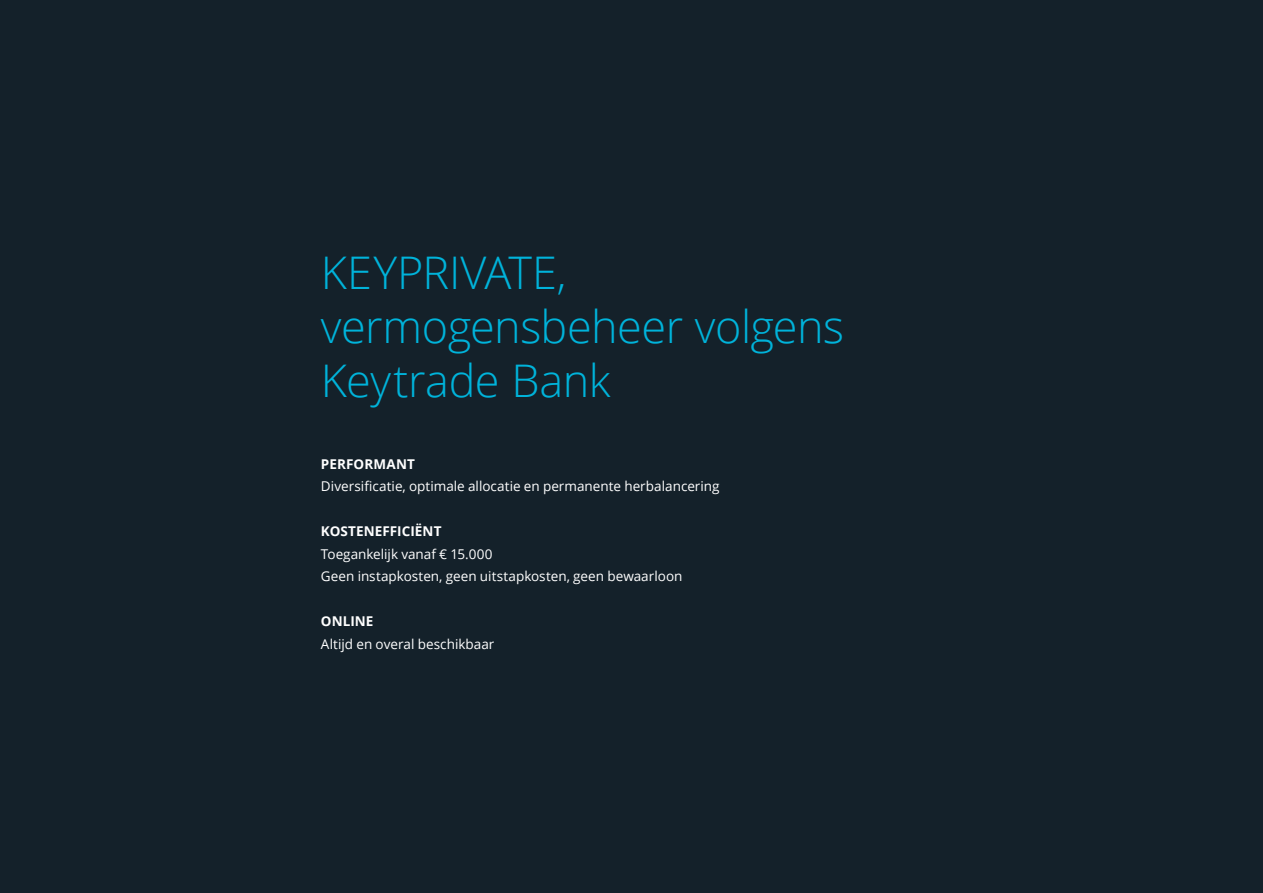
<style>
.page{position:relative;width:1263px;height:893px;background:#14212a}
.page>*{position:absolute;margin:0;border:0;box-sizing:border-box;transform-origin:0 0}
.t1{font:300 45px/54px "Open Sans";letter-spacing:-.01em;color:#00b3da}
.t2{font:13.5px/22.5px "Open Sans";color:#fff}
.t3{font:700 13.5px "Open Sans";letter-spacing:.005em;color:#fff}
</style>
<div class="page">
<h1 class="t1" style="left:321px;top:244px;width:525px">KEYPRIVATE, vermogensbeheer volgens<br>Keytrade Bank</h1>
<p class="t3" style="left:321px;top:454px;width:95px">PERFORMANT</p>
<p class="t2" style="left:321px;top:475px;width:400px">Diversificatie, optimale allocatie en permanente herbalancering</p>
<p class="t3" style="left:321px;top:522px;width:122px">KOSTENEFFICIËNT</p>
<p class="t2" style="left:321px;top:542px;width:363px">Toegankelijk vanaf € 15.000<br>Geen instapkosten, geen uitstapkosten, geen bewaarloon</p>
<p class="t3" style="left:321px;top:612px;width:54px">ONLINE</p>
<p class="t2" style="left:321px;top:632px;width:175px">Altijd en overal beschikbaar</p>
</div>
